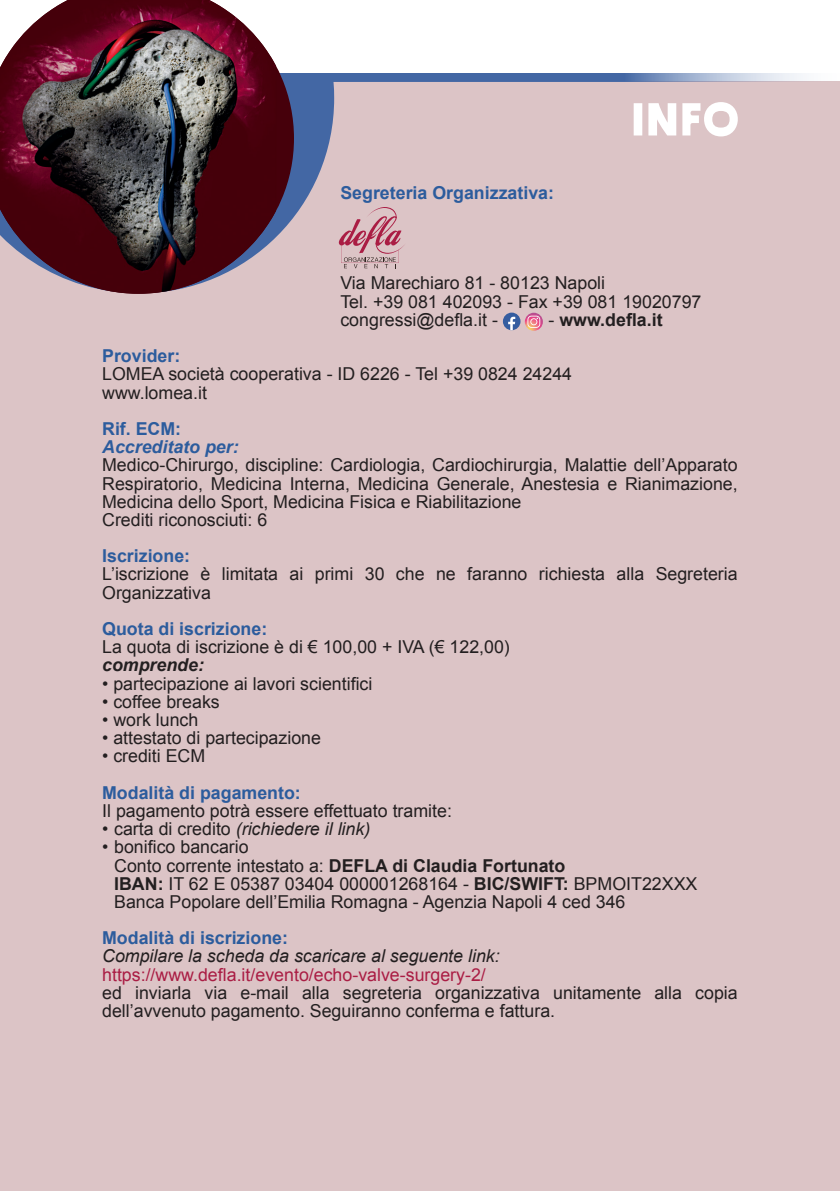
<style>
.page{position:relative;width:840px;height:1191px;background:#fff}
.page>*{position:absolute;margin:0;border:0;box-sizing:border-box;transform-origin:0 0}
.t1{font:17.8px/18.2px "Arial";color:#231f20}
.t2{font:700 17.8px "Arial";color:#2c5c9d}
.t3{font:italic 17.8px "Arial";color:#231f20}
.t4{font:17.8px "Arial";color:#aa1d44}
.t5{font:italic 700 17.8px "Arial";color:#2c5c9d}
.t6{font:700 17.8px "Arial";color:#231f20}
.t7{font:italic 700 17.8px "Arial";color:#231f20}
.s1{font-weight:400}
.s2{font-style:normal}
.s3{font-weight:700}
</style>
<div class="page">
<div style="left:0;top:82px;width:839px;height:1109px;background:#dcc4c6"></div>
<svg style="left:294px;top:73px;width:545px;height:9px;background:#718bb9"></svg>
<svg style="left:294px;top:82px;width:430px;height:187px"></svg>
<svg style="left:633px;top:102px;width:105px;height:34px"></svg>
<svg style="left:502px;top:312px;width:18px;height:18px"></svg>
<svg style="left:508px;top:317px;width:7px;height:13px"></svg>
<svg style="left:524px;top:313px;width:18px;height:18px"></svg>
<svg style="left:527px;top:316px;width:13px;height:12px"></svg>
<svg style="left:338px;top:207px;width:67px;height:61px"></svg>
<svg style="left:276px;top:66px;width:18px;height:171px;background:#543651"></svg>
<img style="left:0;top:0;width:276px;height:294px">
<p class="t2" style="left:340px;top:181px;width:215px">Segreteria Organizzativa:</p>
<p class="t1" style="left:340px;top:274px;width:362px">Via Marechiaro 81 - 80123 Napoli<br>Tel. +39 081 402093 - Fax +39 081 19020797 congressi@defla.it -</p>
<p class="t6" style="left:548px;top:308px;width:115px"><span class="s1">-</span> www.defla.it</p>
<p class="t2" style="left:102px;top:344px;width:80px">Provider:</p>
<p class="t1" style="left:102px;top:365px;width:471px">LOMEA società cooperativa - ID 6226 - Tel +39 0824 24244 www.lomea.it</p>
<p class="t2" style="left:102px;top:417px;width:80px">Rif. ECM:</p>
<p class="t5" style="left:102px;top:435px;width:138px">Accreditato per:</p>
<p class="t1" style="left:102px;top:456px;width:636px">Medico-Chirurgo, discipline: Cardiologia, Cardiochirurgia, Malattie dell’Apparato Respiratorio, Medicina Interna, Medicina Generale, Anestesia e Rianimazione, Medicina dello Sport, Medicina Fisica e Riabilitazione<br>Crediti riconosciuti: 6</p>
<p class="t2" style="left:102px;top:544px;width:89px">Iscrizione:</p>
<p class="t1" style="left:102px;top:565px;width:636px">L’iscrizione è limitata ai primi 30 che ne faranno richiesta alla Segreteria<br>Organizzativa</p>
<p class="t2" style="left:102px;top:617px;width:166px">Quota di iscrizione:</p>
<p class="t1" style="left:102px;top:638px;width:409px">La quota di iscrizione è di € 100,00 + IVA (€ 122,00)</p>
<p class="t7" style="left:102px;top:653px;width:103px">comprende:</p>
<p class="t1" style="left:102px;top:674px;width:271px">• partecipazione ai lavori scientifici</p>
<p class="t1" style="left:102px;top:692px;width:119px">• coffee breaks</p>
<p class="t1" style="left:102px;top:711px;width:98px">• work lunch</p>
<p class="t1" style="left:102px;top:729px;width:220px">• attestato di partecipazione</p>
<p class="t1" style="left:102px;top:747px;width:105px">• crediti ECM</p>
<p class="t2" style="left:102px;top:780px;width:200px">Modalità di pagamento:</p>
<p class="t1" style="left:102px;top:801px;width:351px">Il pagamento potrà essere effettuato tramite:</p>
<p class="t3" style="left:102px;top:817px;width:269px"><span class="s2">• carta di credito</span> (richiedere il link)</p>
<p class="t1" style="left:114px;top:838px;width:584px;text-indent:-12px">• bonifico bancario<br>Conto corrente intestato a: <span class="s3">DEFLA di Claudia Fortunato<br>IBAN:</span> IT 62 E 05387 03404 000001268164 - <span class="s3">BIC/SWIFT:</span> BPMOIT22XXX Banca Popolare dell’Emilia Romagna - Agenzia Napoli 4 ced 346</p>
<p class="t2" style="left:102px;top:926px;width:187px">Modalità di iscrizione:</p>
<p class="t3" style="left:102px;top:944px;width:399px">Compilare la scheda da scaricare al seguente link:</p>
<p class="t4" style="left:102px;top:962px;width:385px">https://www.defla.it/evento/echo-valve-surgery-2/</p>
<p class="t1" style="left:102px;top:983px;width:636px">ed inviarla via e-mail alla segreteria organizzativa unitamente alla copia dell’avvenuto pagamento. Seguiranno conferma e fattura.</p>
</div>
